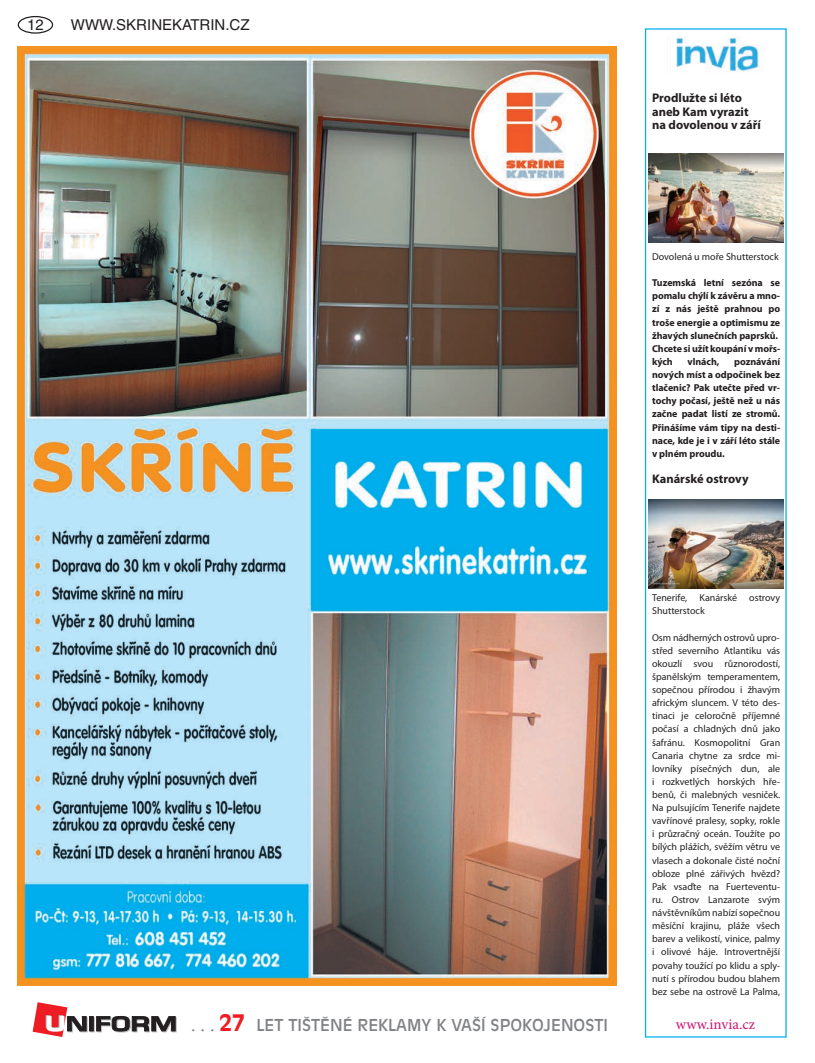
<style>
.page{position:relative;width:815px;height:1063px;background:#fff}
.page>*{position:absolute;margin:0;border:0;box-sizing:border-box;transform-origin:0 0}
.t1{font:16.25px "Antique Olive CE";color:#808285}
.t2{font:15px "Helvetica CE";color:#231f20}
.t3{font:15px "Minion Pro";letter-spacing:.005em;color:#cb156f}
.t4{font:700 12.5px/13.1px "Myriad Pro";color:#231f20}
.t5{font:10px/13.1px "Myriad Pro";color:#231f20}
.t6{font:700 10px/13.1px "Myriad Pro";letter-spacing:-.005em;color:#231f20}
.s1{font-weight:700;font-size:22.5px;color:#ee1d23}
</style>
<div class="page">
<div style="left:18px;top:16px;width:35px;height:18px;border:1px solid #231f20;border-radius:50%"></div>
<svg style="left:90px;top:1017px;width:5px;height:15px"></svg>
<svg style="left:89px;top:1016px;width:5px;height:15px"></svg>
<svg style="left:96px;top:1016px;width:81px;height:16px"></svg>
<svg style="left:33px;top:1002px;width:55px;height:35px"></svg>
<div style="left:645px;top:28px;width:142px;height:1010px;background:#fff;border:1px solid #00aeef"></div>
<img style="left:676px;top:36px;width:86px;height:36px">
<img style="left:648px;top:154px;width:135px;height:88px">
<img style="left:648px;top:500px;width:135px;height:88px">
<img style="left:18px;top:46px;width:599px;height:939px">
<h2 class="t2" style="left:27px;top:16px;width:18px">12</h2>
<h2 class="t2" style="left:71px;top:16px;width:180px">WWW.SKRINEKATRIN.CZ</h2>
<p class="t4" style="left:652px;top:91px;width:110px">Prodlužte si léto aneb Kam vyrazit na dovolenou v září</p>
<h1 class="t1" style="left:191px;top:1016px;width:418px">. . . <span class="s1">27</span> LET TIŠTĚNÉ REKLAMY K VAŠÍ SPOKOJENOSTI</h1>
<p class="t5" style="left:652px;top:250px;width:128px">Dovolená u moře Shutterstock</p>
<p class="t6" style="left:652px;top:276px;width:130px">Tuzemská letní sezóna se pomalu chýlí k závěru a mno&shy;zí z nás ještě prahnou po troše energie a optimismu ze žhavých slunečních paprsků.<br>Chcete si užít koupání v mořs&shy;kých</p>
<p class="t6" style="left:688px;top:355px;width:33px">vlnách,</p>
<p class="t6" style="left:652px;top:355px;width:130px;text-align:justify;text-indent:82px">poznávání nových míst a odpočinek bez tlačenic? Pak utečte před vr&shy;tochy počasí, ještě než u nás začne padat listí ze stromů.<br>Přinášíme vám tipy na desti&shy;nace, kde je i v září léto stále v plném proudu.</p>
<p class="t4" style="left:652px;top:472px;width:98px">Kanárské ostrovy</p>
<p class="t5" style="left:652px;top:591px;width:130px">Tenerife, Kanárské ostrovy<br>Shutterstock</p>
<p class="t5" style="left:652px;top:630px;width:130px;text-align:justify">Osm nádherných ostrovů upro&shy;střed severního Atlantiku vás okouzlí svou různorodostí, španělským temperamentem, sopečnou přírodou i žhavým africkým sluncem. V této des&shy;tinaci je celoročně příjemné počasí a chladných dnů jako šafránu. Kosmopolitní Gran Canaria chytne za srdce mi&shy;lovníky písečných dun, ale i rozkvetlých horských hře&shy;benů, či malebných vesniček.<br>Na pulsujícím Tenerife najdete vavřínové pralesy, sopky, rokle i průzračný oceán. Toužíte po bílých plážích, svěžím větru ve vlasech a dokonale čisté noční obloze plné zářivých hvězd?<br>Pak vsaďte na Fuerteventu&shy;ru. Ostrov Lanzarote svým návštěvníkům nabízí sopečnou měsíční krajinu, pláže všech barev a velikostí, vinice, palmy i olivové háje. Introvertnější povahy toužící po klidu a sply&shy;nutí s přírodou budou blahem bez sebe na ostrově La Palma,</p>
<h2 class="t3" style="left:676px;top:1014px;width:81px">www.invia.cz</h2>
</div>
